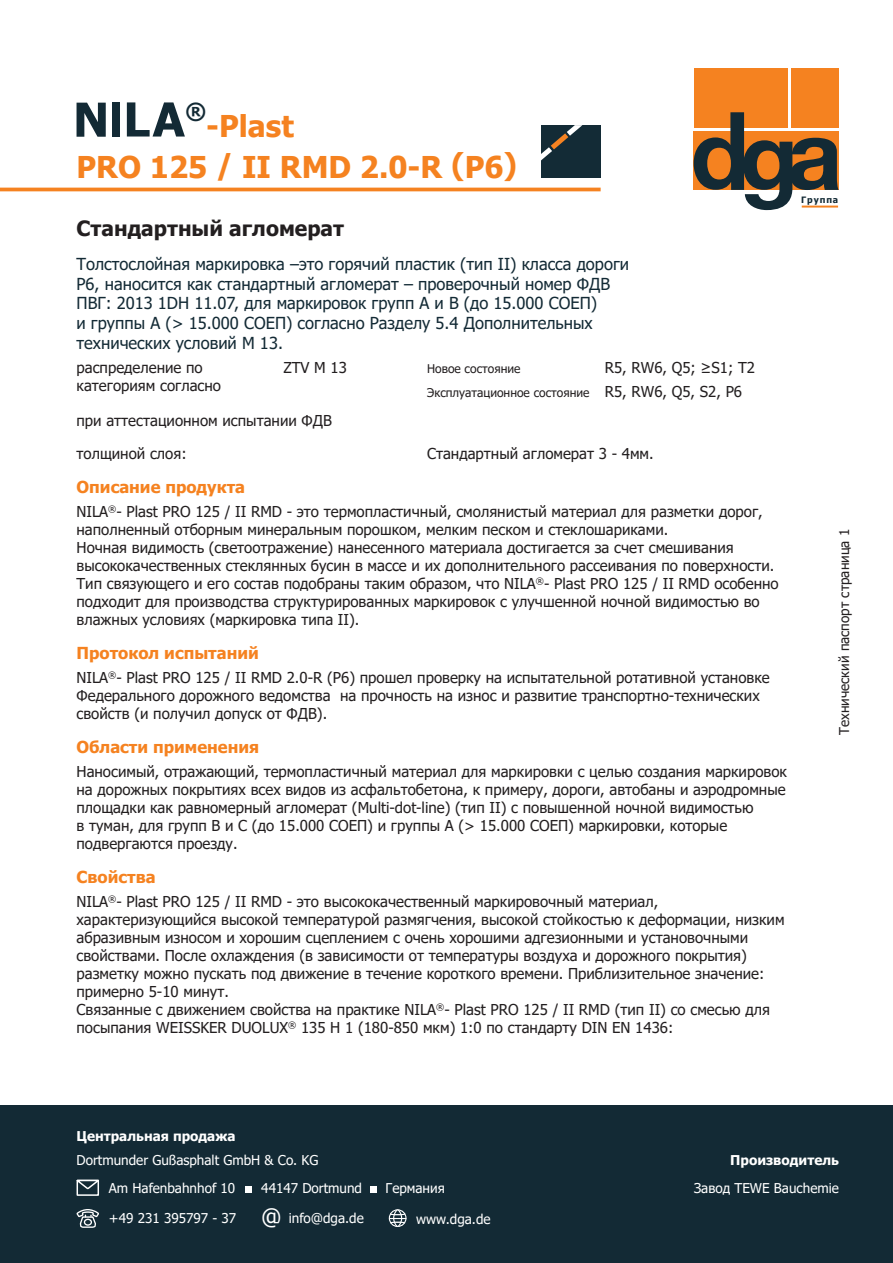
<style>
.page{position:relative;width:893px;height:1263px;background:#fff}
.page>*{position:absolute;margin:0;border:0;box-sizing:border-box;transform-origin:0 0}
.t1{font:700 30px "Tahoma";color:#f58220}
.t2{font:700 22.35px "Tahoma";color:#132a35}
.t3{font:700 21px "Tahoma";color:#231f20}
.t4{font:16.5px/19.8px "Tahoma";color:#132a35}
.t5{font:700 16.5px "Tahoma";color:#f58220}
.t6{font:15px/18px "Tahoma";color:#231f20}
.t7{font:13.5px/28.2px "Tahoma";color:#fff}
.t8{font:700 13.5px "Tahoma";color:#fff}
.t9{font:13.5px "Tahoma";color:#231f20}
.t10{font:12px/24.3px "Tahoma";color:#231f20}
.t11{font:700 8.85px "Tahoma";letter-spacing:.1em;color:#132a35}
.s1{font-size:22.5px}
</style>
<div class="page">
<div style="left:694px;top:68px;width:93px;height:59px;background:#f58220"></div>
<div style="left:791px;top:68px;width:48px;height:59px;background:#f58220"></div>
<svg style="left:694px;top:112px;width:145px;height:98px"></svg>
<hr style="left:0;top:188px;width:601px;height:3px;background:#f58220">
<div style="left:541px;top:125px;width:60px;height:53px;background:#132b36"></div>
<svg style="left:541px;top:125px;width:41px;height:36px"></svg>
<div style="left:113px;top:102px;width:7px;height:34px;background:#132a35"></div>
<svg style="left:77px;top:103px;width:29px;height:34px"></svg>
<svg style="left:127px;top:102px;width:58px;height:35px"></svg>
<div style="left:0;top:1106px;width:893px;height:157px;background:#132a35"></div>
<svg style="left:77px;top:1180px;width:22px;height:16px"></svg>
<div style="left:245px;top:1186px;width:6px;height:7px;background:#fff"></div>
<svg style="left:77px;top:1209px;width:22px;height:19px"></svg>
<div style="left:371px;top:1186px;width:6px;height:7px;background:#fff"></div>
<div style="left:389px;top:1209px;width:17px;height:18px;border:1px solid #fff;border-radius:50%"></div>
<div style="left:393px;top:1209px;width:9px;height:18px;border:1px solid #fff;border-radius:50%"></div>
<svg style="left:389px;top:1212px;width:17px;height:12px"></svg>
<h2 class="t2" style="left:185px;top:97px;width:22px">®</h2>
<h1 class="t1" style="left:206px;top:105px;width:89px">-Plast</h1>
<h1 class="t1" style="left:77px;top:146px;width:442px">PRO 125 / II RMD 2.0-R (P6)</h1>
<h3 class="t3" style="left:77px;top:214px;width:269px">Стандартный агломерат</h3>
<p class="t4" style="left:77px;top:255px;width:554px">Толстослойная маркировка –это горячий пластик (тип ІІ) класса дороги Р6, наносится как стандартный агломерат – проверочный номер ФДВ ПВГ: 2013 1DH 11.07, для маркировок групп A и B (до 15.000 СОЕП)<br>и группы А (&gt; 15.000 СОЕП) согласно Разделу 5.4 Дополнительных технических условий М 13.</p>
<p class="t6" style="left:77px;top:360px;width:146px">распределение по категориям согласно</p>
<p class="t6" style="left:283px;top:360px;width:65px">ZTV M 13</p>
<p class="t6" style="left:605px;top:356px;width:152px;line-height:24.3px">R5, RW6, Q5; ≥S1; T2<br>R5, RW6, Q5, S2, P6</p>
<p class="t10" style="left:427px;top:357px;width:164px">Новое состояние<br>Эксплуатационное состояние</p>
<p class="t6" style="left:77px;top:412px;width:257px">при аттестационном испытании ФДВ</p>
<p class="t6" style="left:77px;top:445px;width:112px">толщиной слоя:</p>
<p class="t6" style="left:427px;top:445px;width:228px">Стандартный агломерат 3 - 4мм.</p>
<p class="t5" style="left:77px;top:475px;width:170px">Описание продукта</p>
<p class="t6" style="left:77px;top:503px;width:704px">NILA<sup>®</sup>- Plast PRO 125 / II RMD - это термопластичный, смолянистый материал для разметки дорог, наполненный отборным минеральным порошком, мелким песком и стеклошариками.<br>Ночная видимость (светоотражение) нанесенного материала достигается за счет смешивания высококачественных стеклянных бусин в массе и их дополнительного рассеивания по поверхности.<br>Тип связующего и его состав подобраны таким образом, что NILA<sup>®</sup>- Plast PRO 125 / II RMD особенно подходит для производства структурированных маркировок с улучшенной ночной видимостью во влажных условиях (маркировка типа II).</p>
<p class="t5" style="left:77px;top:641px;width:184px">Протокол испытаний</p>
<p class="t6" style="left:77px;top:669px;width:695px">NILA<sup>®</sup>- Plast PRO 125 / II RMD 2.0-R (P6) прошел проверку на испытательной ротативной установке<br>Федерального дорожного ведомства на прочность на износ и развитие транспортно-технических свойств (и получил допуск от ФДВ).</p>
<p class="t5" style="left:77px;top:735px;width:184px">Области применения</p>
<p class="t6" style="left:77px;top:763px;width:712px">Наносимый, отражающий, термопластичный материал для маркировки с целью создания маркировок на дорожных покрытиях всех видов из асфальтобетона, к примеру, дороги, автобаны и аэродромные площадки как равномерный агломерат (Multi-dot-line) (тип ІІ) с повышенной ночной видимостью<br>в туман, для групп В и С (до 15.000 СОЕП) и группы А (&gt; 15.000 СОЕП) маркировки, которые подвергаются проезду.</p>
<p class="t5" style="left:77px;top:865px;width:81px">Свойства</p>
<p class="t6" style="left:77px;top:893px;width:710px">NILA<sup>®</sup>- Plast PRO 125 / II RMD - это высококачественный маркировочный материал, характеризующийся высокой температурой размягчения, высокой стойкостью к деформации, низким абразивным износом и хорошим сцеплением с очень хорошими адгезионными и установочными свойствами. После охлаждения (в зависимости от температуры воздуха и дорожного покрытия) разметку можно пускать под движение в течение короткого времени. Приблизительное значение: примерно 5-10 минут.<br>Связанные с движением свойства на практике NILA<sup>®</sup>- Plast PRO 125 / II RMD (тип II) со смесью для посыпания WEISSKER DUOLUX<sup>®</sup> 135 H 1 (180-850 мкм) 1:0 по стандарту DIN EN 1436:</p>
<p class="t11" style="left:801px;top:194px;width:38px">Группа</p>
<p class="t9" style="left:835px;top:735px;width:208px;rotate:-90deg">Технический паспорт страница 1</p>
<p class="t8" style="left:77px;top:1127px;width:160px">Центральная продажа</p>
<p class="t7" style="left:109px;top:1146px;width:211px;text-indent:-32px">Dortmunder Gußasphalt GmbH &amp; Co. KG<br>Am Hafenbahnhof 10</p>
<p class="t7" style="left:261px;top:1175px;width:102px">44147 Dortmund</p>
<p class="t7" style="left:109px;top:1205px;width:256px">+49 231 395797 - 37 <span class="s1">@</span> info@dga.de</p>
<p class="t7" style="left:385px;top:1175px;width:61px">Германия</p>
<p class="t7" style="left:416px;top:1205px;width:76px">www.dga.de</p>
<p class="t8" style="left:730px;top:1150px;width:110px">Производитель</p>
<p class="t7" style="left:694px;top:1175px;width:146px">Завод TEWE Bauchemie</p>
</div>
